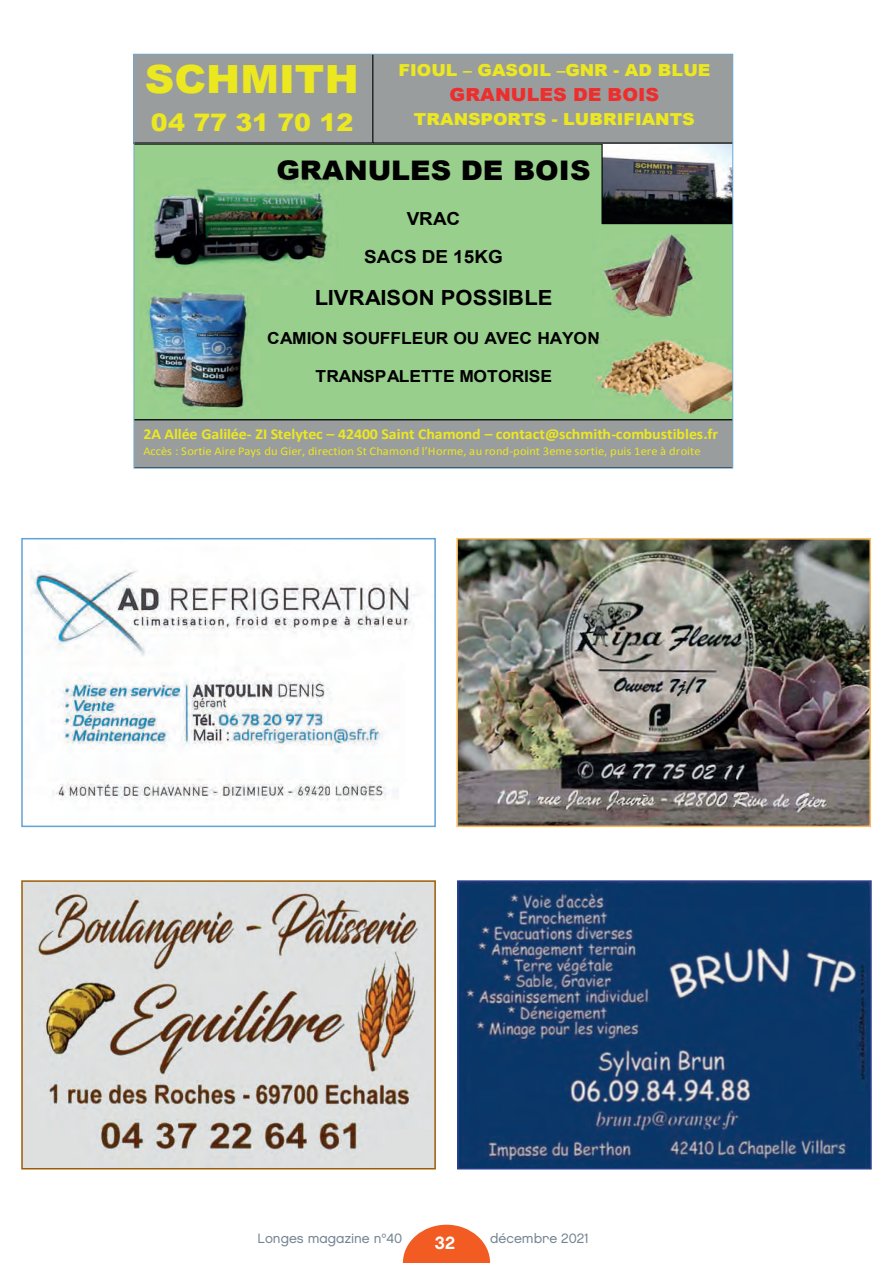
<style>
.page{position:relative;width:893px;height:1263px;background:#fff}
.page>*{position:absolute;margin:0;border:0;box-sizing:border-box;transform-origin:0 0}
.t1{font:900 38.85px "Arial";color:#ece820;scale:1.05 1}
.t2{font:900 27px "Arial";letter-spacing:-.005em;color:#000001;scale:1.05 1}
.t3{font:900 24.15px "Arial";letter-spacing:-.01em;color:#ece820;scale:1.05 1}
.t4{font:700 20.85px "Arial";letter-spacing:.005em;color:#000001;scale:1.05 1}
.t5{font:700 18px/38.8px "Arial";color:#000001;text-align:center;scale:1.05 1}
.t6{font:900 18px "Arial";letter-spacing:.005em;color:#ee2d2d;scale:1.05 1}
.t7{font:18px "Chalet New York Nineteen Sixty";color:#fff}
.t8{font:700 16.5px "Arial";color:#000001;scale:1.05 1}
.t9{font:900 16.5px "Arial";letter-spacing:-.005em;color:#ece820;scale:1.05 1}
.t10{font:700 15.15px "Calibri";letter-spacing:-.005em;color:#ece820;scale:1.05 1}
.t11{font:13.5px "Chalet London Nineteen Eighty";color:#758492}
.t12{font:11.85px "Calibri";letter-spacing:.015em;color:#ece820;scale:1.05 1}
</style>
<div class="page">
<svg style="left:403px;top:1225px;width:87px;height:38px"></svg>
<div style="left:134px;top:144px;width:599px;height:276px;background:#99cf8d"></div>
<div style="left:134px;top:420px;width:599px;height:48px;background:#9a9d9e"></div>
<hr style="left:134px;top:419px;width:599px;height:1px;background:#000001">
<svg style="left:136px;top:56px;width:595px;height:168px"></svg>
<img style="left:147px;top:290px;width:101px;height:121px">
<img style="left:602px;top:234px;width:92px;height:83px">
<img style="left:141px;top:178px;width:198px;height:89px">
<img style="left:592px;top:339px;width:139px;height:75px">
<img style="left:30px;top:569px;width:386px;height:232px">
<div style="left:21px;top:538px;width:415px;height:289px;border:2px solid #60a3d8"></div>
<img style="left:459px;top:541px;width:409px;height:283px">
<div style="left:456px;top:538px;width:415px;height:289px;border:2px solid #fcb959"></div>
<img style="left:461px;top:884px;width:407px;height:282px">
<div style="left:457px;top:880px;width:415px;height:289px;border:2px solid #253f8e"></div>
<img style="left:24px;top:883px;width:409px;height:283px">
<div style="left:21px;top:880px;width:415px;height:289px;border:2px solid #9d5c06"></div>
<h1 class="t1" style="left:145px;top:51px;width:205px">SCHMITH</h1>
<h3 class="t3" style="left:151px;top:105px;width:194px">04 77 31 70 12</h3>
<h3 class="t9" style="left:398px;top:58px;width:299px">FIOUL – GASOIL –GNR - AD BLUE</h3>
<h3 class="t6" style="left:450px;top:82px;width:201px">GRANULES DE BOIS</h3>
<h3 class="t9" style="left:414px;top:107px;width:269px">TRANSPORTS - LUBRIFIANTS</h3>
<h2 class="t2" style="left:276px;top:150px;width:301px">GRANULES DE BOIS</h2>
<h3 class="t5" style="left:364px;top:199px;width:133px">VRAC<br>SACS DE 15KG</h3>
<h3 class="t4" style="left:315px;top:284px;width:228px">LIVRAISON POSSIBLE</h3>
<h3 class="t8" style="left:267px;top:327px;width:318px">CAMION SOUFFLEUR OU AVEC HAYON</h3>
<h3 class="t8" style="left:315px;top:365px;width:227px">TRANSPALETTE MOTORISE</h3>
<p class="t10" style="left:143px;top:425px;width:549px">2A Allée Galilée- ZI Stelytec – 42400 Saint Chamond – contact@schmith-combustibles.fr</p>
<p class="t12" style="left:143px;top:443px;width:532px">Accès : Sortie Aire Pays du Gier, direction St Chamond l’Horme, au rond-point 3eme sortie, puis 1ere à droite</p>
<p class="t11" style="left:258px;top:1230px;width:146px">Longes magazine n°40</p>
<p class="t11" style="left:490px;top:1230px;width:100px">décembre 2021</p>
<h3 class="t7" style="left:435px;top:1231px;width:22px">32</h3>
</div>
